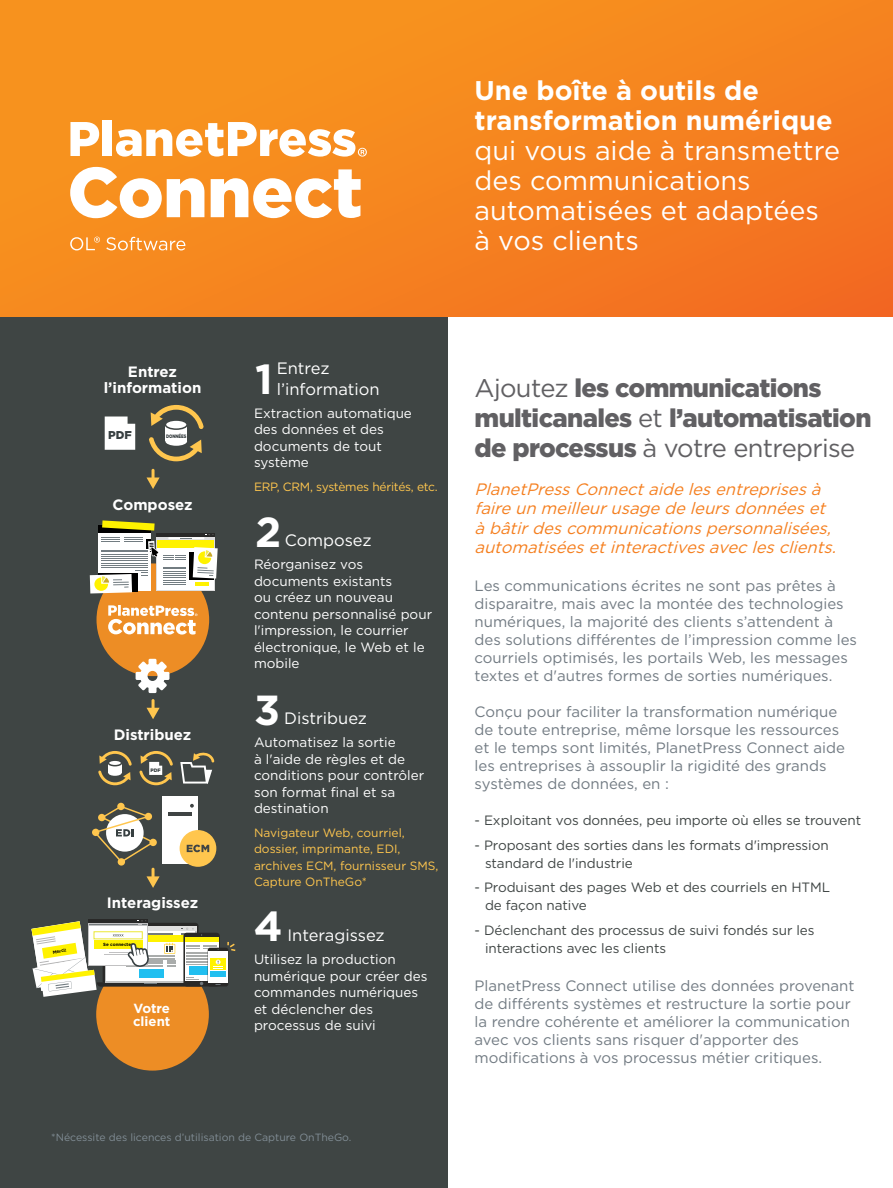
<style>
.page{position:relative;width:893px;height:1188px;background:#fff}
.page>*{position:absolute;margin:0;border:0;box-sizing:border-box;transform-origin:0 0}
.t1{font:700 42px "Gotham";color:#fff}
.t2{font:27px/30px "Gotham";color:#fff}
.t3{font:700 27px/30px "Gotham";color:#fff}
.t4{font:900 25.5px/30px "Gotham";letter-spacing:-.025em;color:#616063}
.t5{font:italic 16.5px/19.5px "Gotham";color:#f57f1f}
.t6{font:16.5px/20.2px "Gotham";color:#fff}
.t7{font:15px/18px "Gotham";color:#727b83}
.t8{font:700 15px/15.9px "Gotham";color:#fff;text-align:center}
.t9{font:13.5px/16.5px "Gotham";color:#fff}
.t10{font:13.5px/18px "Gotham";letter-spacing:-.005em;color:#3f4544}
.t11{font:700 13.2px/12.8px "Gotham";color:#fff}
.t12{font:12px/16.5px "Gotham";color:#ffc64e}
.t13{font:12px "Gotham";letter-spacing:-.02em;color:#ffc64e}
.t14{font:900 11.4px "Gotham";color:#373f41}
.t15{font:10.5px "Gotham";color:#818d95}
.t16{font:900 4.95px "Gotham";letter-spacing:-.01em;color:#373f41;scale:.81 1}
.t17{font:900 4.95px "Gotham";letter-spacing:-.01em;color:#373f41}
.t18{font:700 4.5px "Gotham";color:#000}
.s1{font-weight:400}
</style>
<div class="page">
<div style="left:0;top:295px;width:448px;height:893px;background:#3f4544"></div>
<div style="left:0;top:0;width:893px;height:316px;background:linear-gradient(to right,#f7941e,#f47820)"></div>
<svg style="left:70px;top:122px;width:29px;height:34px"></svg>
<div style="left:103px;top:121px;width:9px;height:35px;background:#fff"></div>
<svg style="left:116px;top:122px;width:251px;height:35px"></svg>
<svg style="left:70px;top:167px;width:134px;height:51px"></svg>
<svg style="left:211px;top:169px;width:150px;height:49px"></svg>
<svg style="left:106px;top:237px;width:79px;height:13px"></svg>
<svg style="left:70px;top:237px;width:30px;height:13px"></svg>
<svg style="left:149px;top:437px;width:53px;height:24px"></svg>
<svg style="left:151px;top:405px;width:53px;height:24px"></svg>
<div style="left:165px;top:437px;width:22px;height:9px;background:#fff;border-radius:50%"></div>
<div style="left:165px;top:425px;width:22px;height:16px;background:#fff"></div>
<div style="left:165px;top:420px;width:22px;height:9px;background:#fff;border-radius:50%"></div>
<div style="left:165px;top:419px;width:23px;height:11px;border:2px solid #3f4544;border-radius:50%"></div>
<svg style="left:105px;top:417px;width:30px;height:33px"></svg>
<svg style="left:146px;top:469px;width:14px;height:20px"></svg>
<svg style="left:92px;top:803px;width:68px;height:85px"></svg>
<svg style="left:147px;top:699px;width:13px;height:20px"></svg>
<div style="left:97px;top:563px;width:112px;height:113px;background:#ed8d25;border-radius:50%"></div>
<svg style="left:108px;top:605px;width:90px;height:30px"></svg>
<svg style="left:90px;top:520px;width:128px;height:74px"></svg>
<svg style="left:180px;top:752px;width:34px;height:32px"></svg>
<svg style="left:98px;top:751px;width:34px;height:34px"></svg>
<div style="left:108px;top:770px;width:14px;height:6px;background:#fff;border-radius:50%"></div>
<div style="left:108px;top:763px;width:14px;height:10px;background:#fff"></div>
<div style="left:108px;top:760px;width:14px;height:6px;background:#fff;border-radius:50%"></div>
<div style="left:108px;top:759px;width:14px;height:7px;border:2px solid #3f4544;border-radius:50%"></div>
<svg style="left:139px;top:751px;width:34px;height:34px"></svg>
<svg style="left:136px;top:659px;width:33px;height:34px"></svg>
<div style="left:163px;top:796px;width:35px;height:67px;background:#fff"></div>
<svg style="left:190px;top:804px;width:4px;height:4px"></svg>
<hr style="left:168px;top:812px;width:24px;height:3px;background:#3f4444">
<div style="left:180px;top:830px;width:36px;height:37px;background:#ffc64e;border-radius:50%"></div>
<svg style="left:187px;top:845px;width:22px;height:7px"></svg>
<div style="left:96px;top:958px;width:113px;height:113px;background:#ed8d25;border-radius:50%"></div>
<hr style="left:88px;top:919px;width:60px;height:3px;background:#292928">
<svg style="left:31px;top:920px;width:204px;height:77px"></svg>
<h2 class="t3" style="left:475px;top:76px;width:360px">Une boîte à outils de transformation numérique</h2>
<h2 class="t2" style="left:475px;top:135px;width:367px">qui vous aide à transmettre des communications automatisées et adaptées à vos clients</h2>
<p class="t8" style="left:104px;top:364px;width:99px">Entrez l’information</p>
<p class="t14" style="left:108px;top:427px;width:25px">PDF</p>
<p class="t16" style="left:166px;top:433px;width:27px">DONNÉES</p>
<p class="t8" style="left:112px;top:497px;width:82px">Composez</p>
<p class="t8" style="left:114px;top:726px;width:79px">Distribuez</p>
<p class="t17" style="left:150px;top:767px;width:12px">PDF</p>
<p class="t18" style="left:52px;top:949px;width:15px;rotate:-9deg">Merci!</p>
<p class="t8" style="left:107px;top:894px;width:93px">Interagissez</p>
<p class="t18" style="left:103px;top:942px;width:31px">Se connecter</p>
<p class="t11" style="left:133px;top:1002px;width:39px">Votre client</p>
<p class="t6" style="left:277px;top:358px;width:105px">Entrez l’information</p>
<p class="t9" style="left:254px;top:405px;width:159px">Extraction automatique des données et des documents de tout système</p>
<p class="t13" style="left:254px;top:479px;width:185px">ERP, CRM, systèmes hérités, etc.</p>
<h1 class="t1" style="left:255px;top:352px;width:19px">1</h1>
<h1 class="t1" style="left:255px;top:504px;width:28px">2</h1>
<p class="t6" style="left:285px;top:530px;width:88px">Composez</p>
<p class="t9" style="left:254px;top:556px;width:180px">Réorganisez vos documents existants<br>ou créez un nouveau contenu personnalisé pour l'impression, le courrier électronique, le Web et le mobile</p>
<h1 class="t1" style="left:254px;top:683px;width:28px">3</h1>
<p class="t6" style="left:284px;top:708px;width:84px">Distribuez</p>
<p class="t9" style="left:254px;top:734px;width:172px">Automatisez la sortie<br>à l'aide de règles et de conditions pour contrôler son format final et sa destination</p>
<p class="t12" style="left:254px;top:824px;width:186px">Navigateur Web, courriel, dossier, imprimante, EDI, archives ECM, fournisseur SMS,<br>Capture OnTheGo*</p>
<h1 class="t1" style="left:254px;top:898px;width:30px">4</h1>
<p class="t6" style="left:287px;top:925px;width:99px">Interagissez</p>
<p class="t9" style="left:254px;top:951px;width:175px">Utilisez la production numérique pour créer des commandes numériques et déclencher des processus de suivi</p>
<p class="t15" style="left:51px;top:1131px;width:302px">*Nécessite des licences d’utilisation de Capture OnTheGo.</p>
<h3 class="t4" style="left:475px;top:373px;width:398px"><span class="s1">Ajoutez</span> les communications multicanales <span class="s1">et</span> l’automatisation de processus <span class="s1">à votre entreprise</span></h3>
<p class="t5" style="left:475px;top:479px;width:368px">PlanetPressConnectaidelesentreprisesà faireunmeilleurusagedeleursdonnéeset àbâtirdescommunicationspersonnalisées, automatiséesetinteractivesaveclesclients.</p>
<p class="t7" style="left:475px;top:576px;width:384px">Les communications écrites ne sont pas prêtes à disparaitre, mais avec la montée des technologies numériques, la majorité des clients s’attendent à des solutions différentes de l’impression comme les courriels optimisés, les portails Web, les messages textes et d'autres formes de sorties numériques.</p>
<p class="t7" style="left:475px;top:702px;width:372px">Conçu pour faciliter la transformation numérique de toute entreprise, même lorsque les ressources et le temps sont limités, PlanetPress Connect aide les entreprises à assouplir la rigidité des grands systèmes de données, en :</p>
<p class="t10" style="left:475px;top:811px;width:388px">- Exploitant vos données, peu importe où elles se trouvent</p>
<p class="t10" style="left:485px;top:836px;width:345px;text-indent:-11px">- Proposant des sorties dans les formats d'impression standard de l'industrie</p>
<p class="t10" style="left:485px;top:878px;width:347px;text-indent:-11px">- Produisant des pages Web et des courriels en HTML de façon native</p>
<p class="t10" style="left:485px;top:921px;width:331px;text-indent:-11px">- Déclenchant des processus de suivi fondés sur les interactions avec les clients</p>
<p class="t7" style="left:475px;top:977px;width:381px">PlanetPress Connect utilise des données provenant de différents systèmes et restructure la sortie pour la rendre cohérente et améliorer la communication avec vos clients sans risquer d'apporter des modifications à vos processus métier critiques.</p>
</div>
